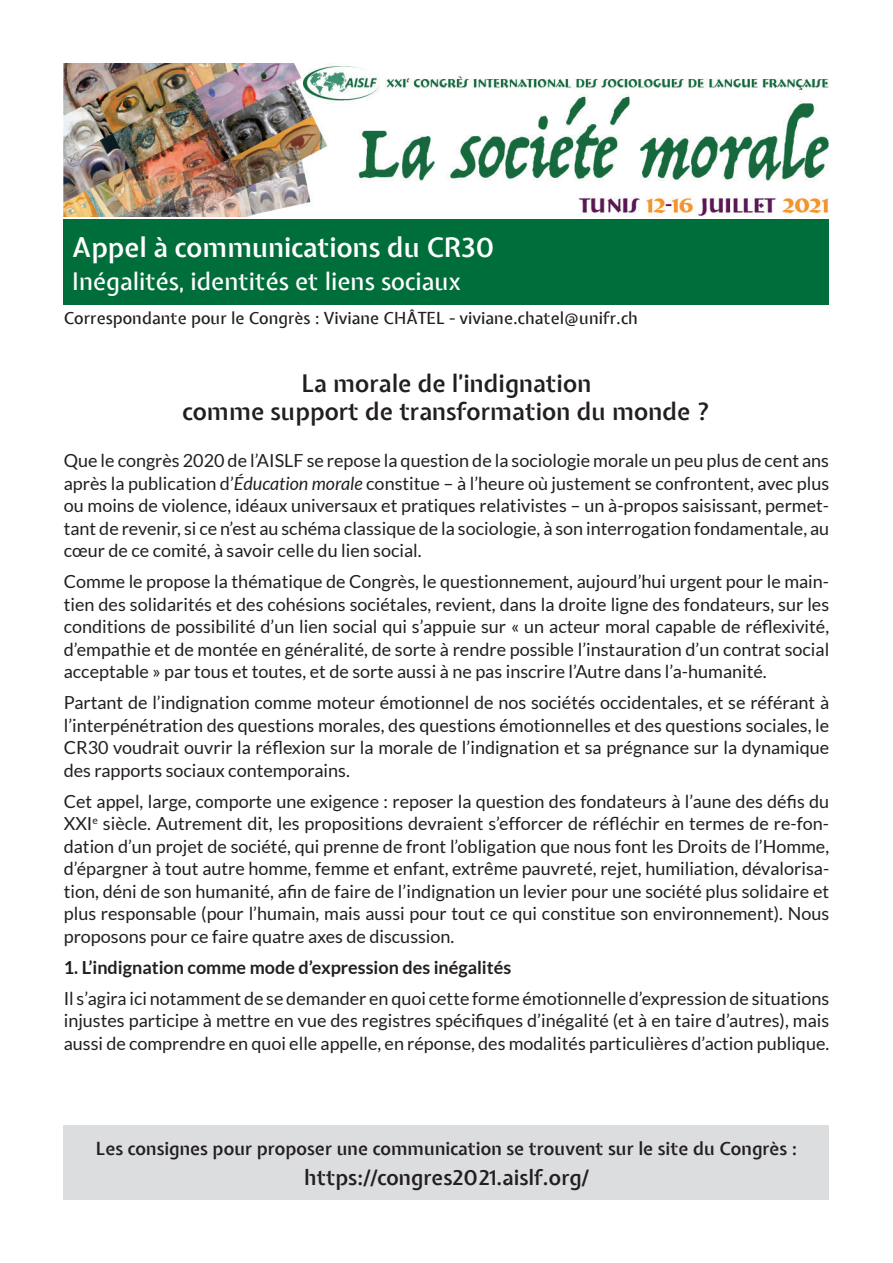
<style>
.page{position:relative;width:893px;height:1263px;background:#fff}
.page>*{position:absolute;margin:0;border:0;box-sizing:border-box;transform-origin:0 0}
.t1{font:600 27px "Expletus Sans";color:#fff}
.t2{font:600 24px/28.8px "Expletus Sans";color:#231f20;text-align:center}
.t3{font:500 24px "Expletus Sans";color:#fff}
.t4{font:600 21px "Expletus Sans";color:#231f20}
.t5{font:18px/22.5px "Lato";color:#231f20;text-align:justify}
.t6{font:600 18px "Expletus Sans";color:#231f20}
.t7{font:700 18px "Lato";color:#231f20}
.t8{font:500 16.5px "Expletus Sans";color:#231f20}
.s1{font-style:italic}
</style>
<div class="page">
<img style="left:64px;top:64px;width:765px;height:153px">
<div style="left:64px;top:219px;width:765px;height:85px;background:#006e3b"></div>
<div style="left:64px;top:1125px;width:765px;height:74px;background:#dcdddf"></div>
<h1 class="t1" style="left:72px;top:233px;width:424px">Appel à communications du CR30</h1>
<h2 class="t3" style="left:72px;top:269px;width:390px">Inégalités, identités et liens sociaux</h2>
<p class="t8" style="left:64px;top:309px;width:576px">Correspondante pour le Congrès : Viviane CHÂTEL - viviane.chatel@unifr.ch</p>
<h2 class="t2" style="left:182px;top:370px;width:530px">La morale de l’indignation<br>comme support de transformation du monde ?</h2>
<p class="t5" style="left:64px;top:449px;width:767px">Que le congrès 2020 de l’AISLF se repose la question de la sociologie morale un peu plus de cent ans après la publication d’<span class="s1">Éducation morale</span> constitue – à l’heure où justement se confrontent, avec plus ou moins de violence, idéaux universaux et pratiques relativistes – un à-propos saisissant, permet&shy;tant de revenir, si ce n’est au schéma classique de la sociologie, à son interrogation fondamentale, au cœur de ce comité, à savoir celle du lien social.</p>
<p class="t5" style="left:64px;top:570px;width:767px">Comme le propose la thématique de Congrès, le questionnement, aujourd’hui urgent pour le main&shy;tien des solidarités et des cohésions sociétales, revient, dans la droite ligne des fondateurs, sur les conditions de possibilité d’un lien social qui s’appuie sur « un acteur moral capable de réflexivité, d’empathie et de montée en généralité, de sorte à rendre possible l’instauration d’un contrat social acceptable » par tous et toutes, et de sorte aussi à ne pas inscrire l’Autre dans l’a-humanité.</p>
<p class="t5" style="left:64px;top:691px;width:767px">Partant de l’indignation comme moteur émotionnel de nos sociétés occidentales, et se référant à l’interpénétration des questions morales, des questions émotionnelles et des questions sociales, le CR30 voudrait ouvrir la réflexion sur la morale de l’indignation et sa prégnance sur la dynamique des rapports sociaux contemporains.</p>
<p class="t5" style="left:64px;top:790px;width:767px">Cet appel, large, comporte une exigence : reposer la question des fondateurs à l’aune des défis du XXI<sup>e</sup> siècle. Autrement dit, les propositions devraient s’efforcer de réfléchir en termes de re-fon&shy;dation d’un projet de société, qui prenne de front l’obligation que nous font les Droits de l’Homme, d’épargner à tout autre homme, femme et enfant, extrême pauvreté, rejet, humiliation, dévalorisa&shy;tion, déni de son humanité, afin de faire de l’indignation un levier pour une société plus solidaire et plus responsable (pour l’humain, mais aussi pour tout ce qui constitue son environnement). Nous proposons pour ce faire quatre axes de discussion.</p>
<p class="t7" style="left:64px;top:957px;width:449px">1. L’indignation comme mode d’expression des inégalités</p>
<p class="t5" style="left:64px;top:987px;width:767px">Il s’agira ici notamment de se demander en quoi cette forme émotionnelle d’expression de situations injustes participe à mettre en vue des registres spécifiques d’inégalité (et à en taire d’autres), mais aussi de comprendre en quoi elle appelle, en réponse, des modalités particulières d’action publique.</p>
<p class="t6" style="left:96px;top:1139px;width:703px">Les consignes pour proposer une communication se trouvent sur le site du Congrès :</p>
<p class="t4" style="left:304px;top:1166px;width:286px">https://congres2021.aislf.org/</p>
</div>
